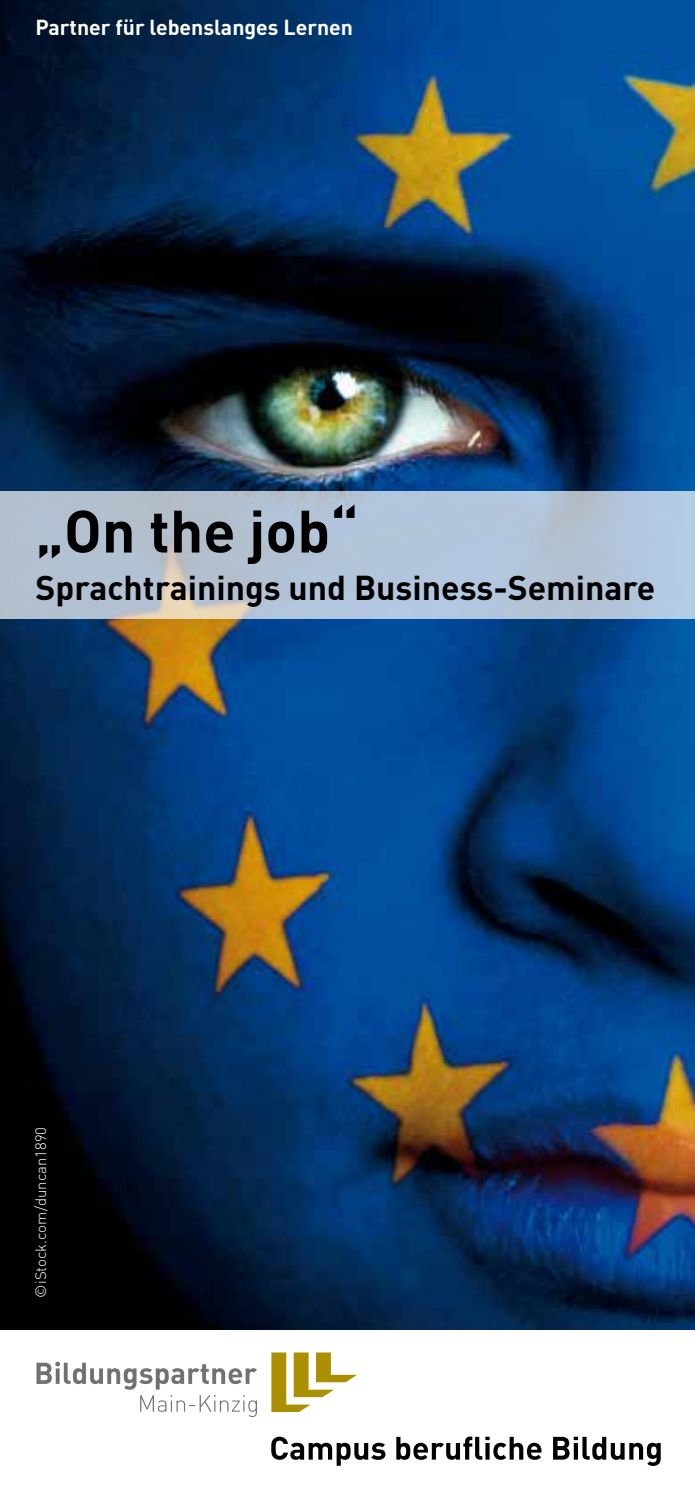
<style>
.page{position:relative;width:695px;height:1489px;background:#fff}
.page>*{position:absolute;margin:0;border:0;box-sizing:border-box;transform-origin:0 0}
.t1{font:700 58.75px "DIN";color:#000}
.t2{font:700 33.75px "DIN";color:#000}
.t3{font:700 21.25px "DIN";color:#fff}
.t4{font:300 15px "DIN";color:#fff}
</style>
<div class="page">
<img style="left:0;top:0;width:694px;height:1329px">
<svg style="left:0;top:491px;width:694px;height:128px;background:#b3c3d4"></svg>
<svg style="left:37px;top:1361px;width:220px;height:55px"></svg>
<svg style="left:271px;top:1352px;width:86px;height:59px"></svg>
<svg style="left:271px;top:1436px;width:114px;height:29px"></svg>
<svg style="left:396px;top:1436px;width:145px;height:23px"></svg>
<svg style="left:553px;top:1436px;width:107px;height:29px"></svg>
<p class="t3" style="left:35px;top:14px;width:319px">Partner für lebenslanges Lernen</p>
<h1 class="t1" style="left:35px;top:493px;width:324px">„On the job“</h1>
<p class="t2" style="left:35px;top:566px;width:621px">Sprachtrainings und Business-Seminare</p>
<p class="t4" style="left:31px;top:1297px;width:172px;rotate:-90deg">©iStock.com/duncan1890</p>
</div>
